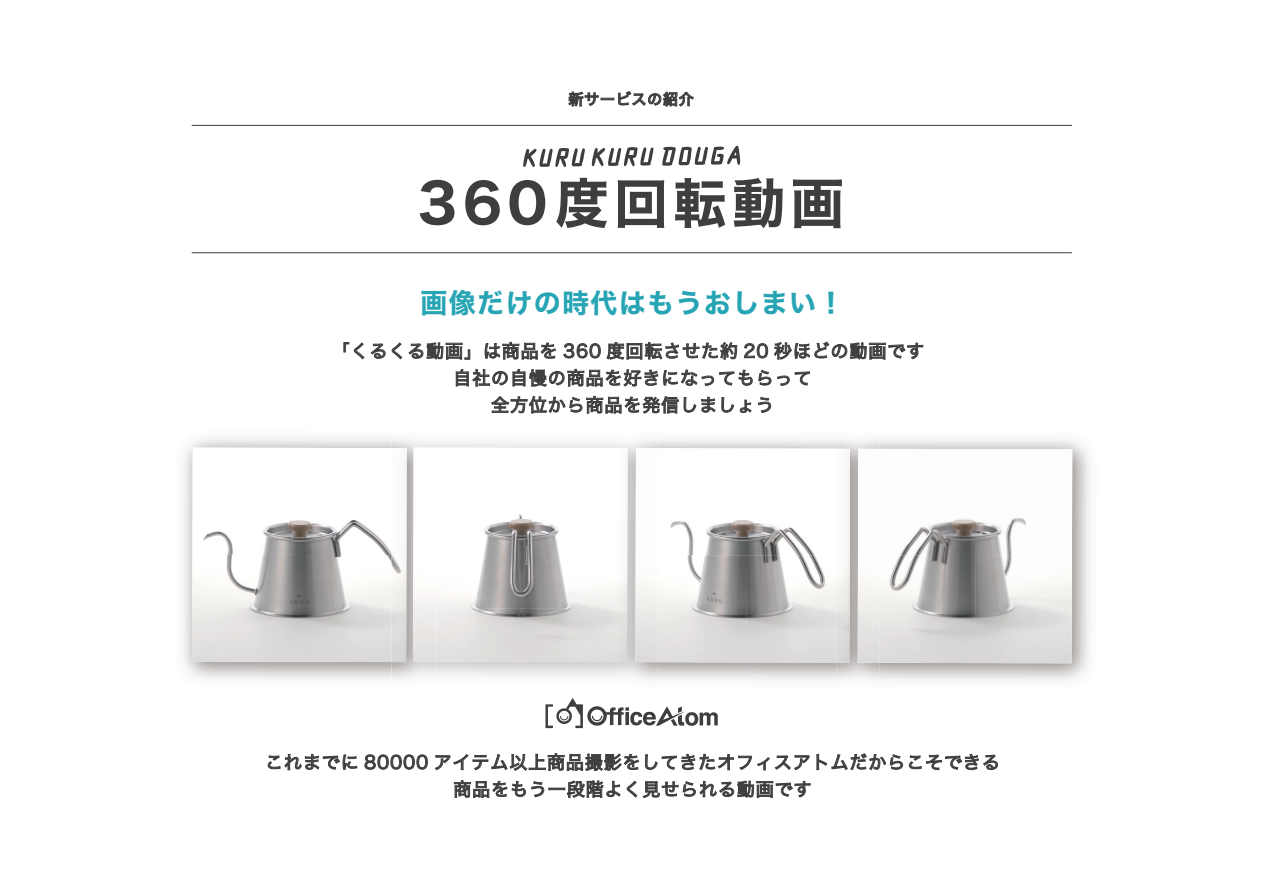
<style>
.page{position:relative;width:1263px;height:893px;background:#fff}
.page>*{position:absolute;margin:0;border:0;box-sizing:border-box;transform-origin:0 0}
.t1{font:27px "Hiragino Sans W7";letter-spacing:.05em;color:#27a5b5}
.t2{font:18px/27px "Hiragino Sans W4";letter-spacing:.05em;color:#3e3e3f;text-align:center}
.t3{font:15px "Hiragino Sans W5";letter-spacing:.05em;color:#3e3e3f}
</style>
<div class="page">
<svg style="left:343px;top:342px;width:21px;height:17px"></svg>
<svg style="left:371px;top:343px;width:15px;height:16px"></svg>
<svg style="left:392px;top:342px;width:10px;height:17px"></svg>
<svg style="left:409px;top:341px;width:514px;height:72px"></svg>
<svg style="left:268px;top:754px;width:89px;height:17px"></svg>
<svg style="left:364px;top:754px;width:64px;height:16px"></svg>
<svg style="left:816px;top:753px;width:87px;height:17px"></svg>
<svg style="left:909px;top:754px;width:89px;height:16px"></svg>
<svg style="left:568px;top:91px;width:126px;height:16px"></svg>
<svg style="left:435px;top:698px;width:375px;height:100px"></svg>
<img style="left:192px;top:448px;width:200px;height:214px">
<img style="left:392px;top:433px;width:45px;height:252px">
<img style="left:413px;top:448px;width:201px;height:214px">
<img style="left:614px;top:433px;width:44px;height:252px">
<img style="left:635px;top:448px;width:201px;height:215px">
<img style="left:880px;top:439px;width:210px;height:242px">
<img style="left:836px;top:434px;width:44px;height:251px">
<img style="left:858px;top:449px;width:117px;height:214px">
<img style="left:975px;top:449px;width:97px;height:214px">
<svg style="left:523px;top:148px;width:62px;height:19px"></svg>
<svg style="left:592px;top:147px;width:61px;height:19px"></svg>
<svg style="left:662px;top:146px;width:78px;height:20px"></svg>
<svg style="left:420px;top:180px;width:34px;height:45px"></svg>
<svg style="left:465px;top:180px;width:35px;height:45px"></svg>
<svg style="left:509px;top:180px;width:36px;height:45px"></svg>
<svg style="left:556px;top:178px;width:51px;height:50px"></svg>
<svg style="left:618px;top:180px;width:46px;height:48px"></svg>
<svg style="left:675px;top:178px;width:50px;height:50px"></svg>
<svg style="left:734px;top:178px;width:49px;height:50px"></svg>
<svg style="left:793px;top:179px;width:49px;height:49px"></svg>
<hr style="left:192px;top:125px;width:880px;height:1px;background:#3e3e3f">
<hr style="left:192px;top:252px;width:880px;height:1px;background:#3e3e3f">
<p class="t3" style="left:568px;top:86px;width:127px">新サービスの紹介</p>
<h1 class="t1" style="left:420px;top:281px;width:425px">画像だけの時代はもうおしまい！</h1>
<p class="t2" style="left:332px;top:336px;width:594px">「くるくる動画」は商品を 360 度回転させた約 20 秒ほどの動画です自社の自慢の商品を好きになってもらって<br>全方位から商品を発信しましょう</p>
<p class="t2" style="left:265px;top:747px;width:736px">これまでに 80000 アイテム以上商品撮影をしてきたオフィスアトムだからこそできる商品をもう一段階よく見せられる動画です</p>
</div>
